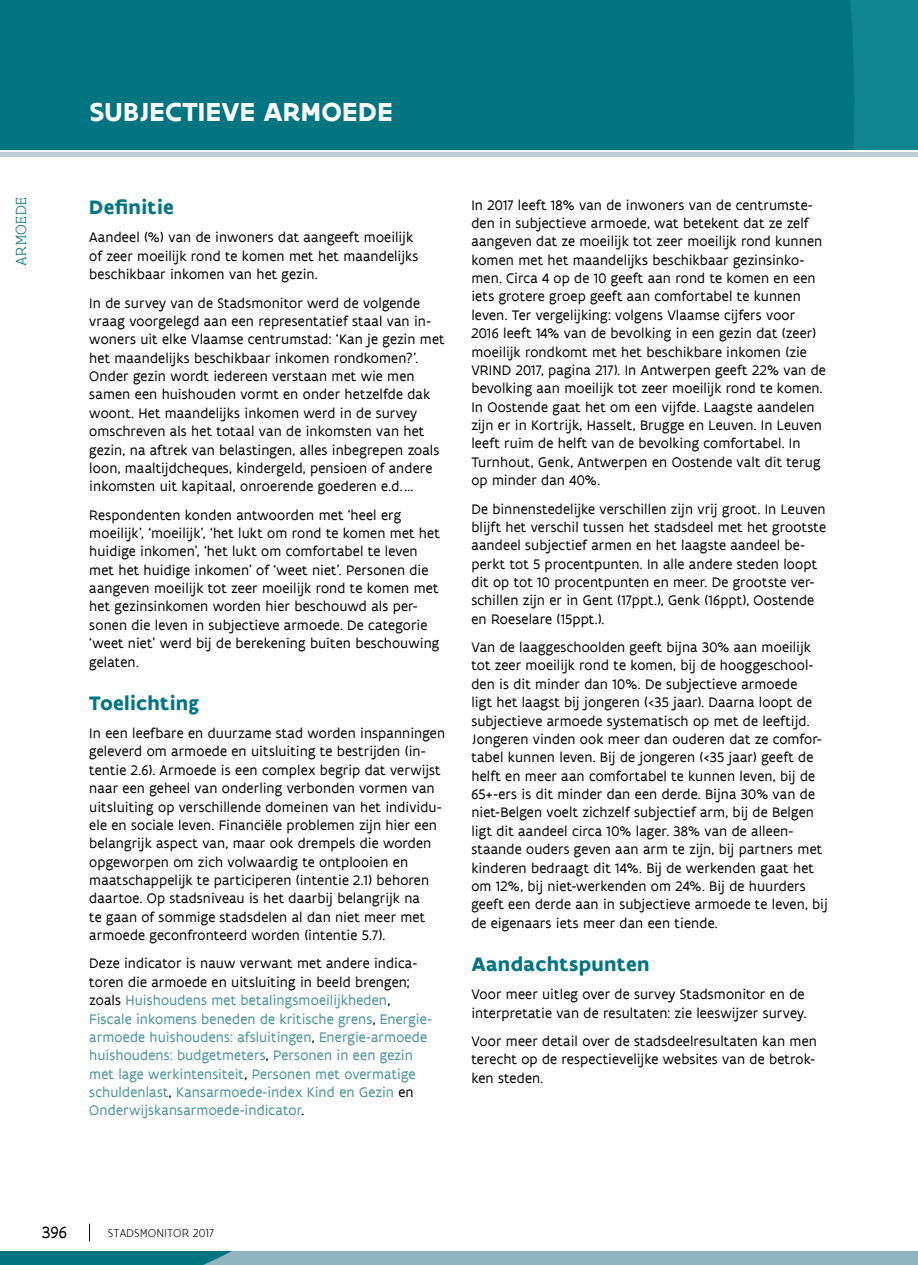
<style>
.page{position:relative;width:918px;height:1265px;background:#fff}
.page>*{position:absolute;margin:0;border:0;box-sizing:border-box;transform-origin:0 0}
.titel_indicator{font:700 28px "Flanders Art Sans";letter-spacing:.01em;color:#fff}
.titeltje{font:700 21px "Flanders Art Sans";letter-spacing:.015em;color:#007582}
.t1{font:17.5px "Flanders Art Serif";color:#000}
.t2{font:300 15.75px "Flanders Art Serif";letter-spacing:.04em;color:#007582}
.body_tekst{font:14.88px/18.4px "Flanders Art Sans";letter-spacing:.01em;color:#000}
.body_tekst-2{font:14.88px/18.4px "Flanders Art Sans";letter-spacing:.01em;color:#43919d}
.t3{font:300 12.25px "Flanders Art Sans";color:#000}
.s1{color:#000}
</style>
<div class="page">
<div style="left:0;top:0;width:918px;height:149px;background:#007582"></div>
<div style="left:0;top:152px;width:918px;height:5px;background:#b9ced5"></div>
<svg style="left:89px;top:1224px;width:1px;height:17px"></svg>
<svg style="left:0;top:1251px;width:918px;height:14px;background:#6da5af"></svg>
<p class="t2" style="left:12px;top:266px;width:70px;rotate:-90deg">ARMOEDE</p>
<p class="titel_indicator" style="left:89px;top:94px;width:305px">SUBJECTIEVE ARMOEDE</p>
<p class="titeltje" style="left:89px;top:194px;width:86px">Definitie</p>
<p class="body_tekst" style="left:89px;top:229px;width:331px">Aandeel (%) van de inwoners dat aangeeft moeilijk of zeer moeilijk rond te komen met het maandelijks beschikbaar inkomen van het gezin.</p>
<p class="body_tekst" style="left:89px;top:294px;width:357px">In de survey van de Stadsmonitor werd de volgende vraag voorgelegd aan een representatief staal van in&shy;woners uit elke Vlaamse centrumstad: ‘Kan je gezin met het maandelijks beschikbaar inkomen rondkomen?’.<br>Onder gezin wordt iedereen verstaan met wie men samen een huishouden vormt en onder hetzelfde dak woont. Het maandelijks inkomen werd in de survey omschreven als het totaal van de inkomsten van het gezin, na aftrek van belastingen, alles inbegrepen zoals loon, maaltijdcheques, kindergeld, pensioen of andere inkomsten uit kapitaal, onroerende goederen e.d. ...</p>
<p class="body_tekst" style="left:89px;top:506px;width:352px">Respondenten konden antwoorden met ‘heel erg moeilijk’, ‘moeilijk’, ‘het lukt om rond te komen met het huidige inkomen’, ‘het lukt om comfortabel te leven met het huidige inkomen’ of ‘weet niet’. Personen die aangeven moeilijk tot zeer moeilijk rond te komen met het gezinsinkomen worden hier beschouwd als per&shy;sonen die leven in subjectieve armoede. De categorie ‘weet niet’ werd bij de berekening buiten beschouwing gelaten.</p>
<p class="titeltje" style="left:89px;top:690px;width:111px">Toelichting</p>
<p class="body_tekst" style="left:89px;top:724px;width:357px">In een leefbare en duurzame stad worden inspanningen geleverd om armoede en uitsluiting te bestrijden (in&shy;tentie 2.6). Armoede is een complex begrip dat verwijst naar een geheel van onderling verbonden vormen van uitsluiting op verschillende domeinen van het individu&shy;ele en sociale leven. Financiële problemen zijn hier een belangrijk aspect van, maar ook drempels die worden opgeworpen om zich volwaardig te ontplooien en maatschappelijk te participeren (intentie 2.1) behoren daartoe. Op stadsniveau is het daarbij belangrijk na<br>te gaan of sommige stadsdelen al dan niet meer met armoede geconfronteerd worden (intentie 5.7).</p>
<p class="body_tekst-2" style="left:89px;top:955px;width:344px"><span class="s1">Deze indicator is nauw verwant met andere indica&shy;toren die armoede en uitsluiting in beeld brengen; zoals</span> Huishoudens met betalingsmoeilijkheden<span class="s1">, </span>Fiscale inkomens beneden de kritische grens<span class="s1">,</span> Energie&shy;armoede huishoudens: afsluitingen<span class="s1">,</span> Energie-armoede huishoudens: budgetmeters<span class="s1">,</span> Personen in een gezin met lage werkintensiteit<span class="s1">,</span> Personen met overmatige schuldenlast<span class="s1">,</span> Kansarmoede-index Kind en Gezin <span class="s1">en </span>Onderwijskansarmoede-indicator<span class="s1">.</span></p>
<p class="body_tekst" style="left:471px;top:196px;width:356px">In 2017 leeft 18% van de inwoners van de centrumste&shy;den in subjectieve armoede, wat betekent dat ze zelf aangeven dat ze moeilijk tot zeer moeilijk rond kunnen komen met het maandelijks beschikbaar gezinsinko&shy;men. Circa 4 op de 10 geeft aan rond te komen en een iets grotere groep geeft aan comfortabel te kunnen leven. Ter vergelijking: volgens Vlaamse cijfers voor 2016 leeft 14% van de bevolking in een gezin dat (zeer) moeilijk rondkomt met het beschikbare inkomen (zie VRIND 2017, pagina 217). In Antwerpen geeft 22% van de bevolking aan moeilijk tot zeer moeilijk rond te komen.<br>In Oostende gaat het om een vijfde. Laagste aandelen zijn er in Kortrijk, Hasselt, Brugge en Leuven. In Leuven leeft ruim de helft van de bevolking comfortabel. In Turnhout, Genk, Antwerpen en Oostende valt dit terug op minder dan 40%.</p>
<p class="body_tekst" style="left:471px;top:500px;width:356px">De binnenstedelijke verschillen zijn vrij groot. In Leuven blijft het verschil tussen het stadsdeel met het grootste aandeel subjectief armen en het laagste aandeel be&shy;perkt tot 5 procentpunten. In alle andere steden loopt dit op tot 10 procentpunten en meer. De grootste ver&shy;schillen zijn er in Gent (17ppt.), Genk (16ppt), Oostende en Roeselare (15ppt.).</p>
<p class="body_tekst" style="left:471px;top:638px;width:358px">Van de laaggeschoolden geeft bijna 30% aan moeilijk tot zeer moeilijk rond te komen, bij de hooggeschool&shy;den is dit minder dan 10%. De subjectieve armoede<br>ligt het laagst bij jongeren (&lt;35 jaar). Daarna loopt de subjectieve armoede systematisch op met de leeftijd.<br>Jongeren vinden ook meer dan ouderen dat ze comfor&shy;tabel kunnen leven. Bij de jongeren (&lt;35 jaar) geeft de helft en meer aan comfortabel te kunnen leven, bij de 65+-ers is dit minder dan een derde. Bijna 30% van de niet-Belgen voelt zichzelf subjectief arm, bij de Belgen ligt dit aandeel circa 10% lager. 38% van de alleen&shy;staande ouders geven aan arm te zijn, bij partners met kinderen bedraagt dit 14%. Bij de werkenden gaat het om 12%, bij niet-werkenden om 24%. Bij de huurders geeft een derde aan in subjectieve armoede te leven, bij de eigenaars iets meer dan een tiende.</p>
<p class="titeltje" style="left:471px;top:951px;width:180px">Aandachtspunten</p>
<p class="body_tekst" style="left:471px;top:985px;width:337px">Voor meer uitleg over de survey Stadsmonitor en de interpretatie van de resultaten: zie leeswijzer survey.</p>
<p class="body_tekst" style="left:471px;top:1032px;width:347px">Voor meer detail over de stadsdeelresultaten kan men terecht op de respectievelijke websites van de betrok&shy;ken steden.</p>
<p class="t1" style="left:42px;top:1222px;width:26px">396</p>
<p class="t3" style="left:108px;top:1226px;width:108px">STADSMONITOR 2017</p>
</div>
